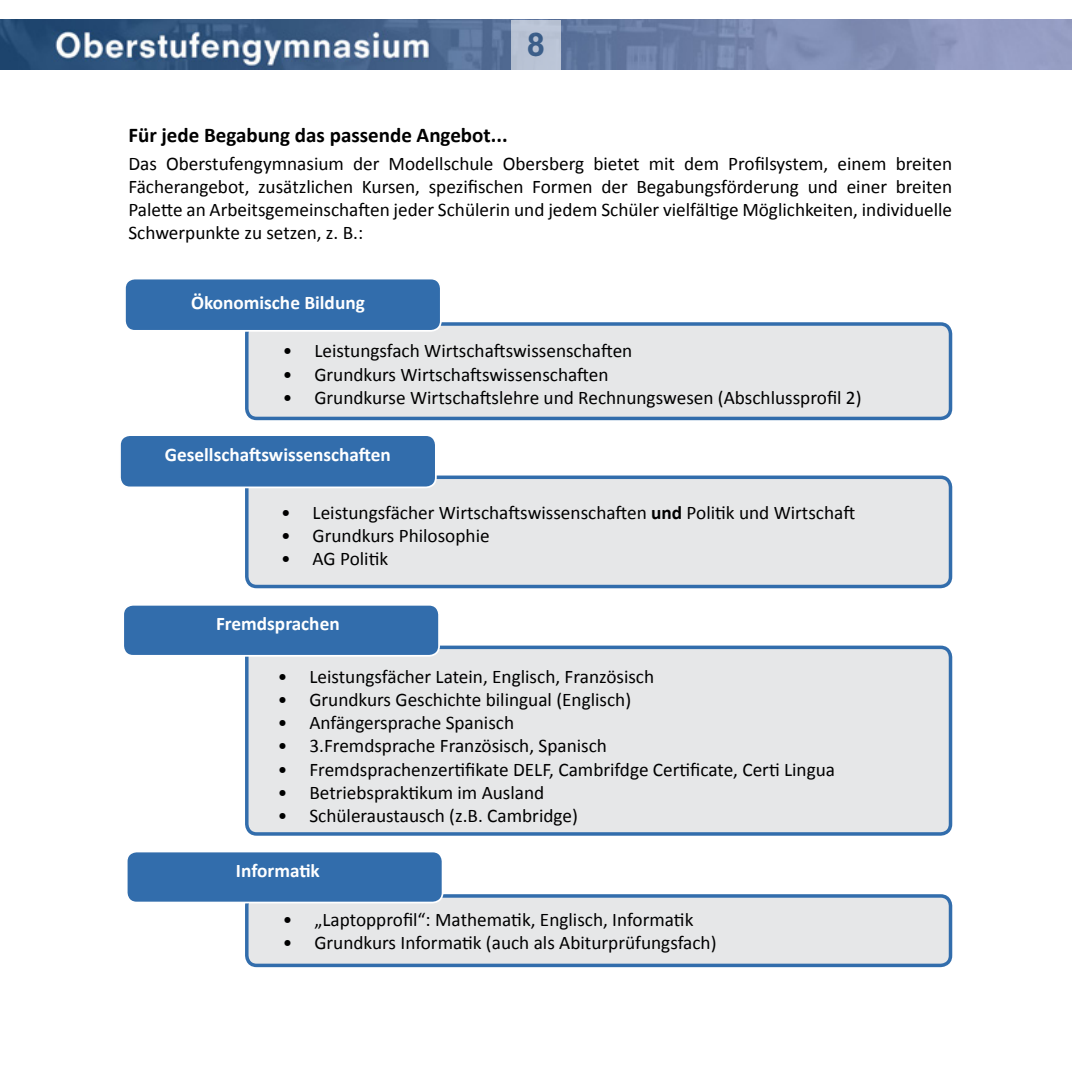
<style>
.page{position:relative;width:1072px;height:1072px;background:#fff}
.page>*{position:absolute;margin:0;border:0;box-sizing:border-box;transform-origin:0 0}
.t1{font:800 31.15px "Neuzeit SLT Std";color:#234f7c}
.t2{font:700 21px "Calibri";color:#000}
.t3{font:19.25px/23.1px "Calibri";color:#000;text-align:justify}
.t4{font:700 19.25px "Calibri";color:#fff}
.s1{font-weight:700}
</style>
<div class="page">
<img style="left:0;top:20px;width:1071px;height:49px">
<div style="left:247px;top:896px;width:703px;height:69px;background:#e6e7e8;border-radius:10px"></div>
<div style="left:245px;top:894px;width:707px;height:73px;border:4px solid #326dac;border-radius:10px"></div>
<div style="left:247px;top:647px;width:703px;height:187px;background:#e6e7e8;border-radius:10px"></div>
<div style="left:245px;top:645px;width:707px;height:190px;border:4px solid #326dac;border-radius:10px"></div>
<div style="left:247px;top:324px;width:703px;height:94px;background:#e6e7e8;border-radius:10px"></div>
<div style="left:245px;top:322px;width:707px;height:98px;border:4px solid #326dac;border-radius:10px"></div>
<div style="left:125px;top:278px;width:316px;height:53px;background:#326dac;border-radius:10px"></div>
<div style="left:124px;top:278px;width:317px;height:54px;border:2px solid #fff;border-radius:10px"></div>
<div style="left:123px;top:604px;width:316px;height:52px;background:#326dac;border-radius:10px"></div>
<div style="left:122px;top:604px;width:318px;height:52px;border:2px solid #fff;border-radius:10px"></div>
<div style="left:127px;top:851px;width:315px;height:51px;background:#326dac;border-radius:10px"></div>
<div style="left:126px;top:850px;width:317px;height:53px;border:2px solid #fff;border-radius:10px"></div>
<div style="left:511px;top:20px;width:50px;height:49px;background:#b9c3d5"></div>
<div style="left:247px;top:477px;width:703px;height:109px;background:#e6e7e8;border-radius:10px"></div>
<div style="left:245px;top:475px;width:707px;height:113px;border:4px solid #326dac;border-radius:10px"></div>
<div style="left:120px;top:435px;width:316px;height:52px;background:#326dac;border-radius:10px"></div>
<div style="left:119px;top:434px;width:318px;height:54px;border:2px solid #fff;border-radius:10px"></div>
<h1 class="t1" style="left:527px;top:25px;width:19px">8</h1>
<p class="t2" style="left:128px;top:121px;width:381px">Für jede Begabung das passende Angebot...</p>
<p class="t3" style="left:128px;top:152px;width:825px">Das Oberstufengymnasium der Modellschule Obersberg bietet mit dem Profilsystem, einem breiten Fächerangebot, zusätzlichen Kursen, spezifischen Formen der Begabungsförderung und einer breiten Palette an Arbeitsgemeinschaften jeder Schülerin und jedem Schüler vielfältige Möglichkeiten, individuelle Schwerpunkte zu setzen, z. B.:</p>
<p class="t4" style="left:191px;top:290px;width:175px">Ökonomische Bildung</p>
<p class="t3" style="left:283px;top:339px;width:351px">• Leistungsfach Wirtschaftswissenschaften</p>
<p class="t3" style="left:283px;top:362px;width:327px">• Grundkurs Wirtschaftswissenschaften</p>
<p class="t3" style="left:283px;top:386px;width:580px">• Grundkurse Wirtschaftslehre und Rechnungswesen (Abschlussprofil 2)</p>
<p class="t4" style="left:165px;top:443px;width:228px">Gesellschaftswissenschaften</p>
<p class="t3" style="left:281px;top:501px;width:575px">• Leistungsfächer Wirtschaftswissenschaften <span class="s1">und</span> Politik und Wirtschaft</p>
<p class="t3" style="left:281px;top:524px;width:210px">• Grundkurs Philosophie</p>
<p class="t3" style="left:281px;top:547px;width:108px">• AG Politik</p>
<p class="t4" style="left:216px;top:611px;width:125px">Fremdsprachen</p>
<p class="t3" style="left:278px;top:665px;width:378px">• Leistungsfächer Latein, Englisch, Französisch</p>
<p class="t3" style="left:278px;top:688px;width:355px">• Grundkurs Geschichte bilingual (Englisch)</p>
<p class="t3" style="left:278px;top:711px;width:238px">• Anfängersprache Spanisch</p>
<p class="t3" style="left:278px;top:734px;width:330px">• 3.Fremdsprache Französisch, Spanisch</p>
<p class="t3" style="left:278px;top:757px;width:558px">• Fremdsprachenzertifikate DELF, Cambrifdge Certificate, Certi Lingua</p>
<p class="t3" style="left:278px;top:780px;width:268px">• Betriebspraktikum im Ausland</p>
<p class="t3" style="left:278px;top:803px;width:301px">• Schüleraustausch (z.B. Cambridge)</p>
<p class="t4" style="left:236px;top:858px;width:85px">Informatik</p>
<p class="t3" style="left:283px;top:907px;width:412px">• „Laptopprofil“: Mathematik, Englisch, Informatik</p>
<p class="t3" style="left:283px;top:930px;width:435px">• Grundkurs Informatik (auch als Abiturprüfungsfach)</p>
</div>
